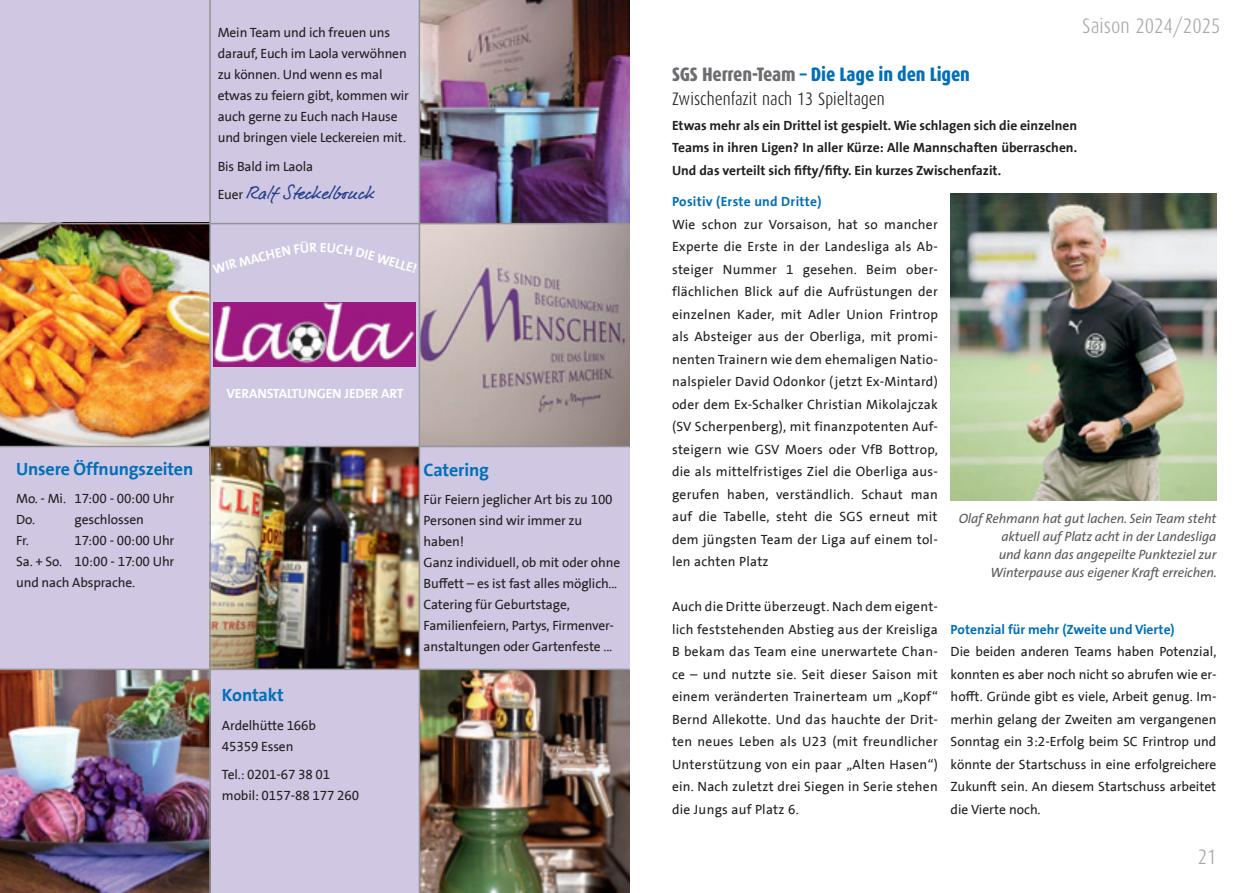
<style>
.page{position:relative;width:1259px;height:893px;background:#fff}
.page>*{position:absolute;margin:0;border:0;box-sizing:border-box;transform-origin:0 0}
.t1{font:300 21px "Dax Condensed";color:#a8a9ad}
.t2{font:800 19.5px "Dax Condensed";letter-spacing:-.01em;color:#006fba}
.t3{font:19.5px "Catarina";letter-spacing:-.01em;color:#253f8e}
.t4{font:700 18px "The Sans Office";letter-spacing:-.01em;color:#006fba}
.t5{font:300 18px "Dax Condensed";color:#231f20}
.t6{font:13.5px/22.5px "The Sans Office";letter-spacing:-.01em;color:#231f20}
.t7{font:700 13.5px/22.5px "The Sans Office";color:#231f20;text-align:justify}
.t8{font:italic 13.5px/18px "The Sans";letter-spacing:-.01em;color:#57585a;text-align:right}
.t9{font:700 13.5px "The Sans Office";color:#006fba}
.t10{font:700 13.5px "The Sans Office";letter-spacing:-.01em;color:#fff}
.t11{font:700 13.5px "The Sans Office";letter-spacing:.02em;color:#006fba}
.s1{font-family:"The Sans Office";font-size:13.5px;color:#231f20}
.s2{color:#6c6d70}
</style>
<div class="page">
<div style="left:0;top:0;width:629px;height:893px;background:#d0c7e2"></div>
<img style="left:0;top:224px;width:209px;height:222px">
<img style="left:420px;top:224px;width:209px;height:222px">
<img style="left:420px;top:670px;width:209px;height:223px">
<img style="left:211px;top:447px;width:208px;height:222px">
<img style="left:420px;top:0;width:209px;height:223px">
<img style="left:0;top:670px;width:209px;height:223px">
<hr style="left:209px;top:0;width:2px;height:893px;background:#939598">
<hr style="left:419px;top:0;width:1px;height:893px;background:#939598">
<hr style="left:0;top:446px;width:629px;height:1px;background:#939598">
<hr style="left:0;top:669px;width:629px;height:1px;background:#939598">
<hr style="left:0;top:223px;width:629px;height:1px;background:#939598">
<img style="left:213px;top:302px;width:202px;height:65px">
<img style="left:950px;top:193px;width:266px;height:308px">
<p class="t6" style="left:218px;top:22px;width:193px;line-height:21px">Mein Team und ich freuen uns darauf, Euch im Laola verwöhnen zu können. Und wenn es mal etwas zu feiern gibt, kommen wir auch gerne zu Euch nach Hause und bringen viele Leckereien mit.</p>
<p class="t6" style="left:218px;top:155px;width:97px">Bis Bald im Laola</p>
<p class="t3" style="left:218px;top:181px;width:159px"><span class="s1">Euer</span> Ralf Steckelbruck</p>
<p class="t10" style="left:211px;top:261px;width:40px;rotate:-15deg">WIR M</p>
<p class="t10" style="left:392px;top:253px;width:30px;rotate:17deg">ELLE!</p>
<p class="t4" style="left:16px;top:457px;width:179px">Unsere Öffnungszeiten</p>
<p class="t6" style="left:16px;top:487px;width:160px">Mo. - Mi. 17:00 - 00:00 Uhr</p>
<p class="t6" style="left:16px;top:508px;width:20px">Do.</p>
<p class="t6" style="left:75px;top:508px;width:71px">geschlossen</p>
<p class="t6" style="left:16px;top:529px;width:14px">Fr.</p>
<p class="t6" style="left:75px;top:529px;width:101px">17:00 - 00:00 Uhr</p>
<p class="t6" style="left:16px;top:550px;width:160px">Sa. + So. 10:00 - 17:00 Uhr</p>
<p class="t6" style="left:16px;top:571px;width:121px">und nach Absprache.</p>
<p class="t10" style="left:227px;top:385px;width:178px">VERANSTALTUNGEN JEDER ART</p>
<p class="t4" style="left:222px;top:683px;width:63px">Kontakt</p>
<p class="t6" style="left:222px;top:715px;width:96px;line-height:21px">Ardelhütte 166b<br>45359 Essen</p>
<p class="t6" style="left:222px;top:763px;width:110px">Tel.: 0201-67 38 01</p>
<p class="t6" style="left:222px;top:784px;width:139px">mobil: 0157-88 177 260</p>
<p class="t4" style="left:423px;top:458px;width:67px">Catering</p>
<p class="t6" style="left:423px;top:489px;width:191px;line-height:21px">Für Feiern jeglicher Art bis zu 100<br>Personen sind wir immer zu haben!</p>
<p class="t6" style="left:423px;top:552px;width:198px;line-height:21px">Ganz individuell, ob mit oder ohne<br>Buffett – es ist fast alles möglich...</p>
<p class="t6" style="left:423px;top:594px;width:192px;line-height:21px">Catering für Geburtstage,<br>Familienfeiern, Partys, Firmenver&shy;anstaltungen oder Gartenfeste ...</p>
<p class="t1" style="left:1082px;top:14px;width:140px">Saison 2024/2025</p>
<p class="t2" style="left:672px;top:63px;width:299px"><span class="s2">SGS Herren-Team</span> – Die Lage in den Ligen</p>
<p class="t5" style="left:672px;top:89px;width:214px">Zwischenfazit nach 13 Spieltagen</p>
<p class="t7" style="left:672px;top:114px;width:407px">Etwas mehr als ein Drittel ist gespielt. Wie schlagen sich die einzelnen Teams in ihren Ligen? In aller Kürze: Alle Mannschaften überraschen.<br>Und das verteilt sich fifty/fifty. Ein kurzes Zwischenfazit.</p>
<p class="t11" style="left:672px;top:193px;width:151px">Positiv (Erste und Dritte)</p>
<p class="t6" style="left:672px;top:213px;width:267px;text-align:justify">Wie schon zur Vorsaison, hat so mancher Experte die Erste in der Landesliga als Ab&shy;steiger Nummer 1 gesehen. Beim ober&shy;flächlichen Blick auf die Aufrüstungen der einzelnen Kader, mit Adler Union Frintrop als Absteiger aus der Oberliga, mit promi&shy;nenten Trainern wie dem ehemaligen Natio&shy;nalspieler David Odonkor (jetzt Ex-Mintard) oder dem Ex-Schalker Christian Mikolajczak (SV Scherpenberg), mit finanzpotenten Auf&shy;steigern wie GSV Moers oder VfB Bottrop, die als mittelfristiges Ziel die Oberliga aus&shy;gerufen haben, verständlich. Schaut man auf die Tabelle, steht die SGS erneut mit dem jüngsten Team der Liga auf einem tol&shy;len achten Platz</p>
<p class="t6" style="left:672px;top:596px;width:267px;text-align:justify">Auch die Dritte überzeugt. Nach dem eigent&shy;lich feststehenden Abstieg aus der Kreisliga B bekam das Team eine unerwartete Chan&shy;ce – und nutzte sie. Seit dieser Saison mit einem veränderten Trainerteam um „Kopf“ Bernd Allekotte. Und das hauchte der Drit&shy;ten neues Leben als U23 (mit freundlicher Unterstützung von ein paar „Alten Hasen“) ein. Nach zuletzt drei Siegen in Serie stehen die Jungs auf Platz 6.</p>
<p class="t8" style="left:958px;top:509px;width:260px">Olaf Rehmann hat gut lachen. Sein Team steht aktuell auf Platz acht in der Landesliga<br>und kann das angepeilte Punkteziel zur Winterpause aus eigener Kraft erreichen.</p>
<p class="t9" style="left:950px;top:621px;width:226px">Potenzial für mehr (Zweite und Vierte)</p>
<p class="t6" style="left:950px;top:641px;width:267px;text-align:justify">Die beiden anderen Teams haben Potenzial, konnten es aber noch nicht so abrufen wie er&shy;hofft. Gründe gibt es viele, Arbeit genug. Im&shy;merhin gelang der Zweiten am vergangenen Sonntag ein 3:2-Erfolg beim SC Frintrop und könnte der Startschuss in eine erfolgreichere Zukunft sein. An diesem Startschuss arbeitet die Vierte noch.</p>
<p class="t1" style="left:1197px;top:845px;width:20px">21</p>
</div>
